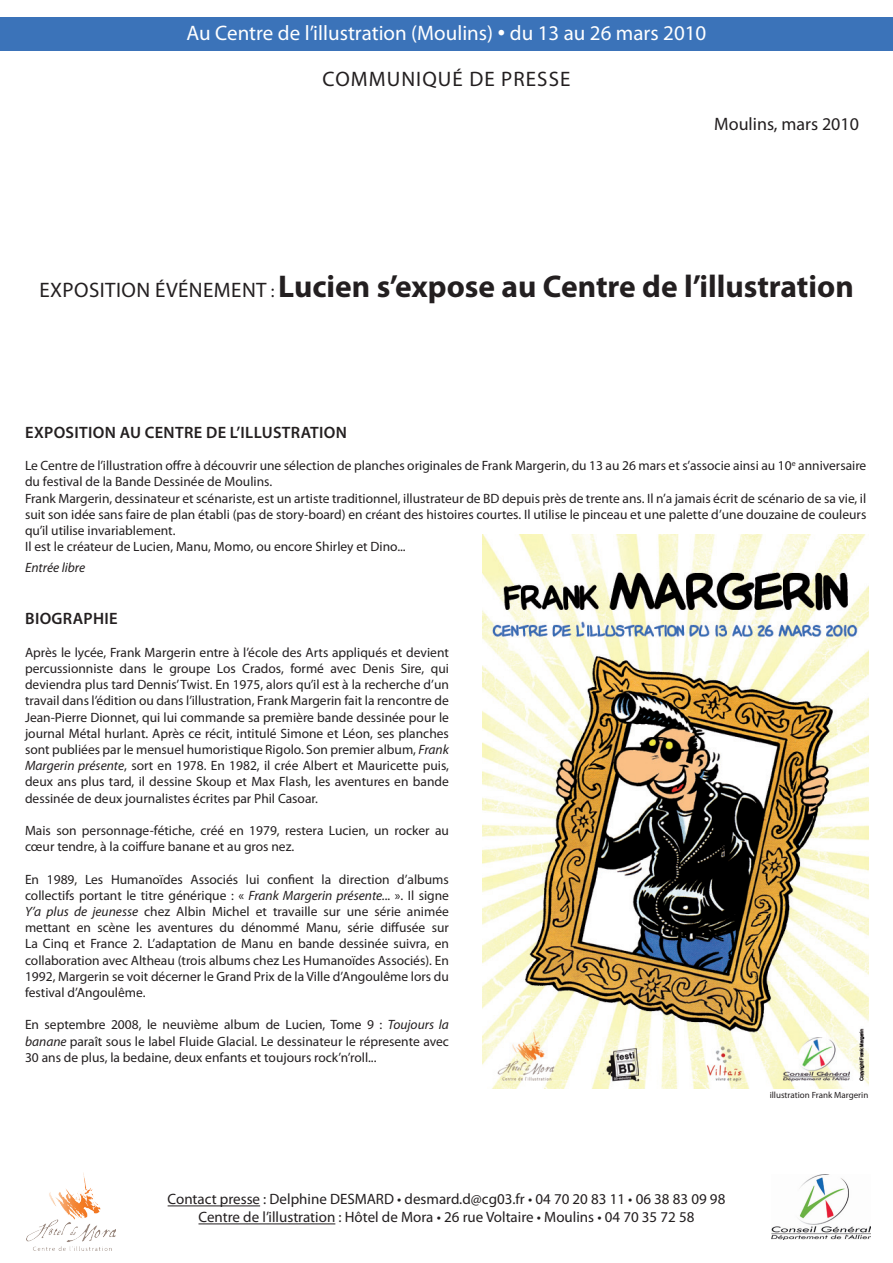
<style>
.page{position:relative;width:893px;height:1263px;background:#fff}
.page>*{position:absolute;margin:0;border:0;box-sizing:border-box;transform-origin:0 0}
.t1{font:700 31.5px "Myriad Pro";color:#231f20}
.t2{font:21px/46.2px "Myriad Pro";color:#fff;text-align:center}
.t3{font:21px "Myriad Pro";color:#231f20}
.t4{font:18px "Myriad Pro";color:#231f20}
.t5{font:600 16.5px "Myriad Pro";letter-spacing:.02em;color:#231f20}
.t6{font:15px/18px "Myriad Pro";color:#231f20;text-align:center}
.t7{font:13.5px/16.2px "Myriad Pro";color:#231f20;text-align:justify}
.t8{font:italic 13.5px "Myriad Pro";color:#231f20}
.t9{font:9px "Myriad Pro";color:#231f20}
.s1{font-family:"Times New Roman";font-size:22.5px}
.s2{color:#231f20}
.s3{font-weight:400;font-size:18px}
.s4{font-style:italic}
</style>
<div class="page">
<img style="left:771px;top:1175px;width:100px;height:64px">
<div style="left:0;top:17px;width:893px;height:34px;background:#3b73b9"></div>
<hr style="left:168px;top:1205px;width:92px;height:1px;background:#231f20">
<hr style="left:198px;top:1223px;width:137px;height:1px;background:#231f20">
<img style="left:483px;top:535px;width:385px;height:554px">
<img style="left:27px;top:1172px;width:89px;height:78px">
<h2 class="t2" style="left:187px;top:10px;width:521px">Au Centre de l’illustration (Moulins) <span class="s1">•</span> du 13 au 26 mars 2010<br><span class="s2">COMMUNIQUÉ DE PRESSE</span></h2>
<h3 class="t4" style="left:714px;top:112px;width:146px">Moulins, mars 2010</h3>
<h2 class="t3" style="left:39px;top:277px;width:35px">Exposition</h2>
<h2 class="t3" style="left:155px;top:277px;width:14px">événement</h2>
<h1 class="t1" style="left:271px;top:266px;width:585px"><span class="s3">:</span> Lucien s’expose au Centre de l’illustration</h1>
<p class="t5" style="left:25px;top:422px;width:323px">EXPOSITION AU CENTRE DE L’ILLUSTRATION</p>
<p class="t7" style="left:25px;top:457px;width:843px;text-align:left">Le Centre de l’illustration offre à découvrir une sélection de planches originales de Frank Margerin, du 13 au 26 mars et s’associe ainsi au 10<sup>e</sup> anniversaire du festival de la Bande Dessinée de Moulins.<br>Frank Margerin, dessinateur et scénariste, est un artiste traditionnel, illustrateur de BD depuis près de trente ans. Il n’a jamais écrit de scénario de sa vie, il suit son idée sans faire de plan établi (pas de story-board) en créant des histoires courtes. Il utilise le pinceau et une palette d’une douzaine de couleurs qu’il utilise invariablement.<br>Il est le créateur de Lucien, Manu, Momo, ou encore Shirley et Dino...</p>
<p class="t8" style="left:25px;top:559px;width:62px">Entrée libre</p>
<p class="t5" style="left:25px;top:608px;width:92px">BIOGRAPHIE</p>
<p class="t7" style="left:25px;top:644px;width:425px">Après le lycée, Frank Margerin entre à l’école des Arts appliqués et devient percussionniste dans le groupe Los Crados, formé avec Denis Sire, qui deviendra plus tard Dennis’ Twist. En 1975, alors qu’il est à la recherche d’un travail dans l’édition ou dans l’illustration, Frank Margerin fait la rencontre de Jean-Pierre Dionnet, qui lui commande sa première bande dessinée pour le journal Métal hurlant. Après ce récit, intitulé Simone et Léon, ses planches sont publiées par le mensuel humoristique Rigolo. Son premier album, <span class="s4">Frank Margerin présente</span>, sort en 1978. En 1982, il crée Albert et Mauricette puis, deux ans plus tard, il dessine Skoup et Max Flash, les aventures en bande dessinée de deux journalistes écrites par Phil Casoar.</p>
<p class="t7" style="left:25px;top:822px;width:425px">Mais son personnage-fétiche, créé en 1979, restera Lucien, un rocker au cœur tendre, à la coiffure banane et au gros nez.</p>
<p class="t7" style="left:25px;top:871px;width:425px">En 1989, Les Humanoïdes Associés lui confient la direction d’albums collectifs portant le titre générique : « <span class="s4">Frank Margerin présente...</span> ». Il signe <span class="s4">Y’a plus de jeunesse</span> chez Albin Michel et travaille sur une série animée mettant en scène les aventures du dénommé Manu, série diffusée sur La Cinq et France 2. L’adaptation de Manu en bande dessinée suivra, en collaboration avec Altheau (trois albums chez Les Humanoïdes Associés). En 1992, Margerin se voit décerner le Grand Prix de la Ville d’Angoulême lors du festival d’Angoulême.</p>
<p class="t7" style="left:25px;top:1016px;width:425px">En septembre 2008, le neuvième album de Lucien, Tome 9 : <span class="s4">Toujours la banane</span> paraît sous le label Fluide Glacial. Le dessinateur le répresente avec 30 ans de plus, la bedaine, deux enfants et toujours rock’n’roll...</p>
<p class="t6" style="left:168px;top:1190px;width:559px">Contact presse : Delphine DESMARD • desmard.d@cg03.fr • 04 70 20 83 11 • 06 38 83 09 98<br>Centre de l’illustration : Hôtel de Mora • 26 rue Voltaire • Moulins • 04 70 35 72 58</p>
<p class="t9" style="left:770px;top:1090px;width:100px">illustration Frank Margerin</p>
</div>
